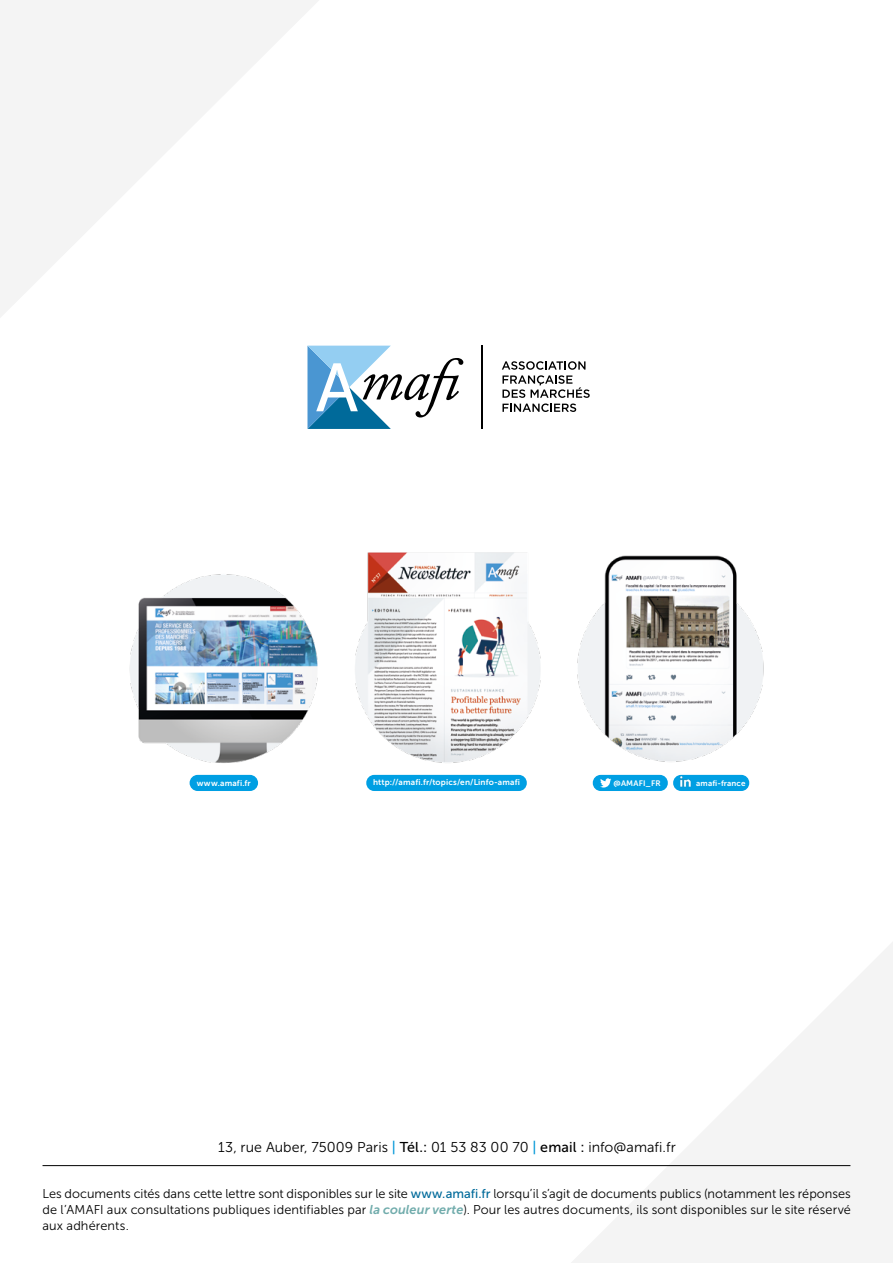
<style>
.page{position:relative;width:893px;height:1263px;background:#fff}
.page>*{position:absolute;margin:0;border:0;box-sizing:border-box;transform-origin:0 0}
.t1{font:14.25px "Museo Sans For Dell 300";letter-spacing:.005em;color:#000}
.t2{font:12.75px/15.8px "Museo Sans For Dell 300";letter-spacing:.01em;color:#000;text-align:justify}
.t3{font:8.25px "Museo Sans For Dell 700";letter-spacing:.02em;color:#fff}
.t4{font:7.95px "Museo Sans For Dell 700";letter-spacing:.02em;color:#fff}
.s1{font-family:"Museo Sans For Dell 500";color:#0097d7}
.s2{font-family:"Museo Sans For Dell 500"}
.s3{font-family:"Museo Sans For Dell 500";color:#006a9a}
.s4{font-family:"Museo Sans 700";font-style:italic;color:#71acac}
</style>
<div class="page">
<svg style="left:0;top:0;width:318px;height:317px;fill:#f4f4f4"></svg>
<svg style="left:571px;top:942px;width:322px;height:321px;fill:#f4f4f4"></svg>
<hr style="left:43px;top:1165px;width:807px;height:1px;background:#000">
<svg style="left:502px;top:361px;width:88px;height:51px"></svg>
<svg style="left:307px;top:346px;width:156px;height:83px"></svg>
<hr style="left:481px;top:346px;width:2px;height:83px;background:#000">
<div style="left:366px;top:775px;width:161px;height:16px;background:#009fe3;border-radius:8px"></div>
<img style="left:355px;top:552px;width:186px;height:211px">
<img style="left:129px;top:574px;width:189px;height:205px">
<div style="left:190px;top:775px;width:68px;height:16px;background:#009fe3;border-radius:8px"></div>
<div style="left:593px;top:775px;width:75px;height:16px;background:#009fe3;border-radius:8px"></div>
<svg style="left:600px;top:778px;width:11px;height:9px"></svg>
<img style="left:577px;top:555px;width:187px;height:207px">
<div style="left:673px;top:775px;width:76px;height:16px;background:#009fe3;border-radius:8px"></div>
<img style="left:679px;top:776px;width:12px;height:11px">
<p class="t3" style="left:197px;top:778px;width:56px">www.amafi.fr</p>
<p class="t3" style="left:373px;top:778px;width:149px">http://amafi.fr/topics/en/Linfo-amafi</p>
<p class="t4" style="left:614px;top:779px;width:48px">@AMAFI_FR</p>
<p class="t4" style="left:696px;top:779px;width:51px">amafi-france</p>
<p class="t1" style="left:218px;top:1139px;width:459px">13, rue Auber, 75009 Paris <span class="s1">|</span> <span class="s2">Tél. :</span> 01 53 83 00 70 <span class="s1">|</span> <span class="s2">email :</span> info@amafi.fr</p>
<p class="t2" style="left:43px;top:1186px;width:810px">Les documents cités dans cette lettre sont disponibles sur le site <span class="s3">www.amafi.fr</span> lorsqu’il s’agit de documents publics (notamment les réponses de l’AMAFI aux consultations publiques identifiables par <span class="s4">la couleur verte</span>). Pour les autres documents, ils sont disponibles sur le site réservé aux adhérents.</p>
</div>
